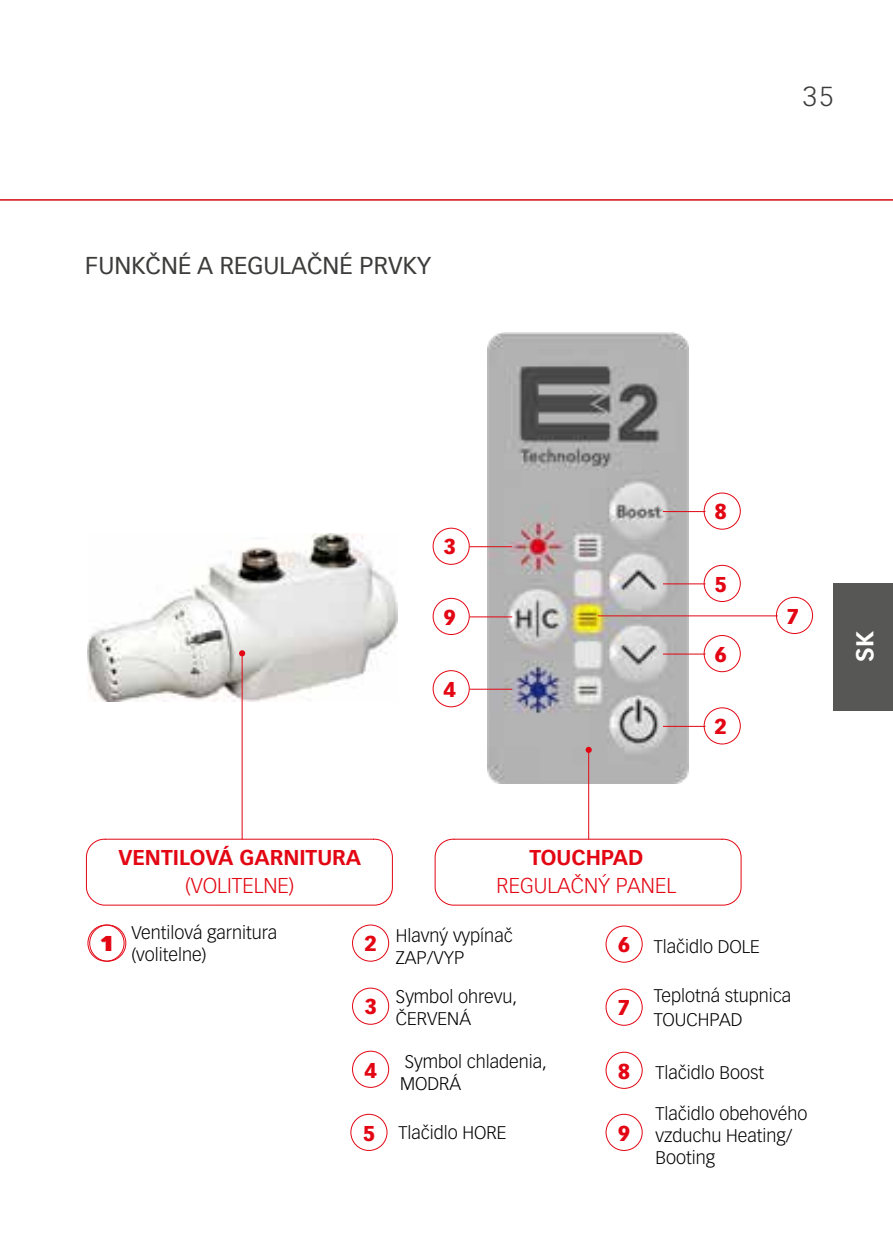
<style>
.page{position:relative;width:893px;height:1259px;background:#fff}
.page>*{position:absolute;margin:0;border:0;box-sizing:border-box;transform-origin:0 0}
.t1{font:300 27px "Vectora LT Pro";color:#3c3c3b}
.t2{font:24px "Vectora LT Pro";color:#3c3c3b}
.t3{font:700 24px "Vectora LT Pro";color:#fff}
.t4{font:700 21px "Vectora LT Pro";color:#e30613}
.t5{font:300 21px "Vectora LT Pro";color:#e30613}
.t6{font:900 21px "Vectora LT Pro";color:#e30613}
.t7{font:300 18px/21.6px "Vectora LT Pro";color:#000}
.s1{font-weight:900;font-size:21px;color:#e30613}
</style>
<div class="page">
<hr style="left:0;top:199px;width:893px;height:2px;background:#d20a11">
<div style="left:833px;top:583px;width:60px;height:127px;background:#575756"></div>
<div style="left:352px;top:987px;width:37px;height:37px;border:1px solid #e30613;border-radius:50%"></div>
<div style="left:352px;top:924px;width:37px;height:37px;border:1px solid #e30613;border-radius:50%"></div>
<div style="left:89px;top:924px;width:37px;height:37px;border:1px solid #e30613;border-radius:50%"></div>
<div style="left:352px;top:1050px;width:37px;height:38px;border:1px solid #e30613;border-radius:50%"></div>
<div style="left:605px;top:1051px;width:38px;height:38px;border:1px solid #e30613;border-radius:50%"></div>
<div style="left:605px;top:1113px;width:38px;height:38px;border:1px solid #e30613;border-radius:50%"></div>
<div style="left:350px;top:1113px;width:37px;height:38px;border:1px solid #e30613;border-radius:50%"></div>
<div style="left:605px;top:925px;width:38px;height:37px;border:1px solid #e30613;border-radius:50%"></div>
<div style="left:605px;top:988px;width:38px;height:37px;border:1px solid #e30613;border-radius:50%"></div>
<img style="left:487px;top:332px;width:202px;height:451px">
<hr style="left:588px;top:750px;width:1px;height:89px;background:#e30613">
<img style="left:87px;top:534px;width:310px;height:167px">
<hr style="left:242px;top:653px;width:1px;height:186px;background:#e30613">
<svg style="left:239px;top:650px;width:6px;height:6px"></svg>
<svg style="left:586px;top:747px;width:6px;height:6px"></svg>
<div style="left:776px;top:597px;width:37px;height:37px;border:1px solid #e30613;border-radius:50%"></div>
<hr style="left:598px;top:615px;width:180px;height:1px;background:#e30613">
<div style="left:704px;top:565px;width:37px;height:37px;border:1px solid #e30613;border-radius:50%"></div>
<hr style="left:663px;top:583px;width:42px;height:1px;background:#e30613">
<div style="left:704px;top:635px;width:37px;height:37px;border:1px solid #e30613;border-radius:50%"></div>
<hr style="left:663px;top:653px;width:42px;height:1px;background:#e30613">
<div style="left:704px;top:707px;width:37px;height:37px;border:1px solid #e30613;border-radius:50%"></div>
<hr style="left:663px;top:726px;width:42px;height:1px;background:#e30613">
<div style="left:433px;top:528px;width:37px;height:37px;border:1px solid #e30613;border-radius:50%"></div>
<hr style="left:470px;top:546px;width:42px;height:1px;background:#e30613">
<div style="left:433px;top:598px;width:37px;height:37px;border:1px solid #e30613;border-radius:50%"></div>
<hr style="left:470px;top:616px;width:42px;height:1px;background:#e30613">
<div style="left:433px;top:670px;width:37px;height:37px;border:1px solid #e30613;border-radius:50%"></div>
<hr style="left:470px;top:688px;width:42px;height:1px;background:#e30613">
<div style="left:704px;top:492px;width:37px;height:38px;border:1px solid #e30613;border-radius:50%"></div>
<hr style="left:663px;top:511px;width:42px;height:1px;background:#e30613">
<div style="left:87px;top:924px;width:38px;height:37px;border:1px solid #e30613;border-radius:50%"></div>
<svg style="left:434px;top:838px;width:308px;height:68px"></svg>
<svg style="left:85px;top:838px;width:308px;height:68px"></svg>
<h2 class="t2" style="left:85px;top:251px;width:348px">FUNKČNÉ A REGULAČNÉ PRVKY</h2>
<h1 class="t1" style="left:803px;top:80px;width:32px">35</h1>
<p class="t6" style="left:444px;top:534px;width:14px">3</p>
<p class="t6" style="left:444px;top:604px;width:14px">9</p>
<p class="t6" style="left:444px;top:676px;width:14px">4</p>
<p class="t6" style="left:715px;top:499px;width:14px">8</p>
<p class="t6" style="left:715px;top:571px;width:14px">5</p>
<p class="t6" style="left:715px;top:641px;width:14px">6</p>
<p class="t6" style="left:715px;top:713px;width:14px">2</p>
<p class="t6" style="left:787px;top:603px;width:14px">7</p>
<p class="t4" style="left:118px;top:845px;width:244px">VENTILOVÁ GARNITURA</p>
<p class="t5" style="left:185px;top:873px;width:111px">(VOLITELNE)</p>
<p class="t4" style="left:529px;top:845px;width:115px">TOUCHPAD</p>
<p class="t5" style="left:497px;top:873px;width:181px">REGULAČNÝ PANEL</p>
<p class="t6" style="left:100px;top:930px;width:14px">1</p>
<p class="t7" style="left:131px;top:922px;width:147px">Ventilová garnitura (volitelne)</p>
<p class="t6" style="left:364px;top:930px;width:14px">2</p>
<p class="t6" style="left:364px;top:993px;width:14px">3</p>
<p class="t7" style="left:396px;top:924px;width:118px">Hlavný vypínač<br>ZAP/VYP</p>
<p class="t7" style="left:396px;top:986px;width:123px">Symbol ohrevu,<br>ČERVENÁ</p>
<p class="t6" style="left:618px;top:931px;width:14px">6</p>
<p class="t6" style="left:618px;top:994px;width:14px">7</p>
<p class="t7" style="left:654px;top:935px;width:108px">Tlačidlo DOLE</p>
<p class="t7" style="left:654px;top:983px;width:139px;line-height:24px">Teplotná stupnica<br>TOUCHPAD</p>
<p class="t6" style="left:364px;top:1057px;width:14px">4</p>
<p class="t7" style="left:400px;top:1051px;width:148px">Symbol chladenia,<br>MODRÁ</p>
<p class="t7" style="left:618px;top:1061px;width:148px"><span class="s1">8</span> Tlačidlo Boost</p>
<p class="t6" style="left:363px;top:1120px;width:14px">5</p>
<p class="t7" style="left:398px;top:1121px;width:110px">Tlačidlo HORE</p>
<p class="t6" style="left:618px;top:1120px;width:14px">9</p>
<p class="t7" style="left:655px;top:1103px;width:154px">Tlačidlo obehového vzduchu Heating/<br>Booting</p>
<h2 class="t3" style="left:850px;top:662px;width:32px;rotate:-90deg">SK</h2>
</div>
